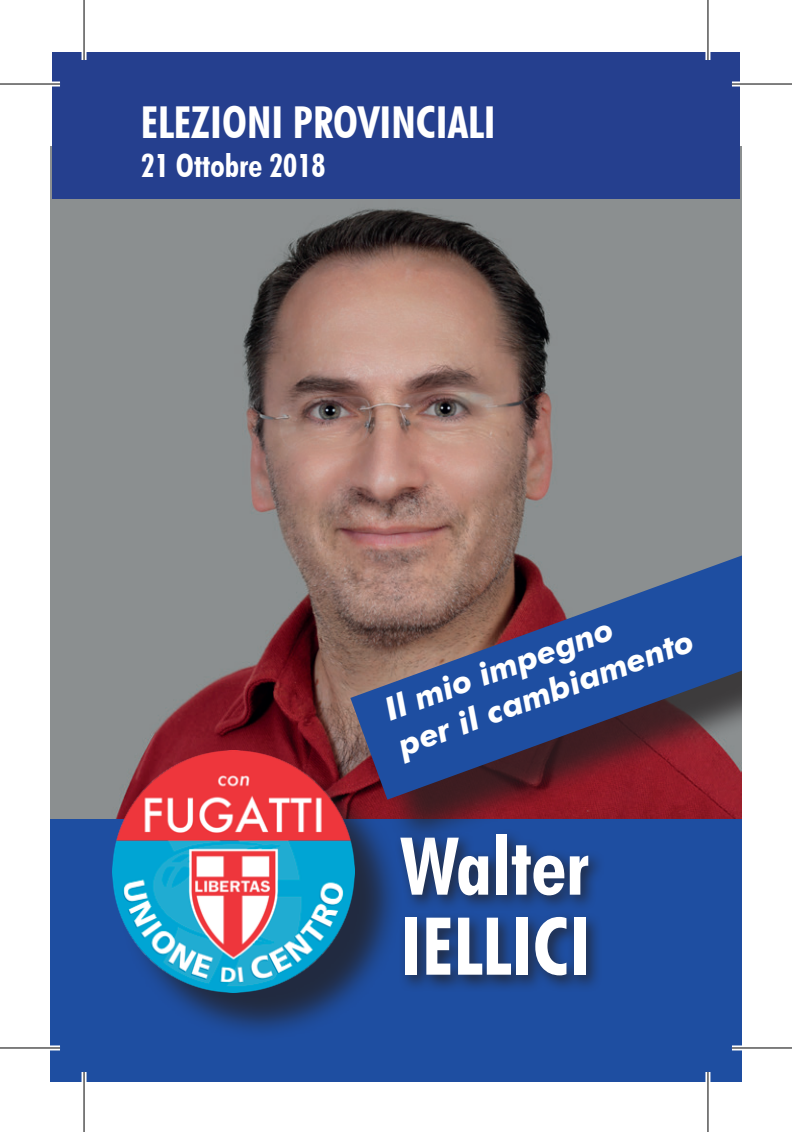
<style>
.page{position:relative;width:792px;height:1132px;background:#fff}
.page>*{position:absolute;margin:0;border:0;box-sizing:border-box;transform-origin:0 0}
.t1{font:700 condensed 80px/80px "Futura BT";color:#fff}
.t2{font:700 condensed 44px "Futura BT";color:#fff}
.t3{font:italic 700 32px/38.4px "Futura BT";color:#fff}
.t4{font:700 condensed 32px "Futura BT";color:#fff}
</style>
<div class="page">
<img style="left:51px;top:146px;width:691px;height:673px">
<div style="left:50px;top:819px;width:692px;height:263px;background:#1e4ea1"></div>
<div style="left:119px;top:757px;width:285px;height:283px;background:#231f20;opacity:.75"></div>
<img style="left:113px;top:751px;width:241px;height:241px">
<div style="left:394px;top:828px;width:212px;height:164px;background:#231f20;opacity:.75"></div>
<div style="left:52px;top:52px;width:688px;height:147px;background:#253f8e"></div>
<div style="left:359px;top:558px;width:383px;height:289px;background:#231f20;opacity:.75"></div>
<svg style="left:350px;top:555px;width:392px;height:245px;background:#524d71"></svg>
<div style="left:0;top:82px;width:60px;height:5px;background:#fff"></div>
<div style="left:732px;top:82px;width:60px;height:5px;background:#fff"></div>
<svg style="left:0;top:1045px;width:60px;height:5px"></svg>
<svg style="left:732px;top:1045px;width:60px;height:5px"></svg>
<hr style="left:82px;top:0;width:4px;height:60px;background:#fff">
<hr style="left:82px;top:1072px;width:4px;height:60px;background:#fff">
<svg style="left:705px;top:0;width:5px;height:60px"></svg>
<svg style="left:705px;top:1072px;width:5px;height:60px"></svg>
<hr style="left:0;top:83px;width:60px;height:2px;background:#000">
<hr style="left:732px;top:83px;width:60px;height:2px;background:#000">
<hr style="left:0;top:1047px;width:60px;height:1px;background:#000">
<hr style="left:732px;top:1047px;width:60px;height:1px;background:#000">
<hr style="left:83px;top:0;width:2px;height:60px;background:#000">
<hr style="left:83px;top:1072px;width:2px;height:60px;background:#000">
<hr style="left:707px;top:0;width:1px;height:60px;background:#000">
<hr style="left:707px;top:1072px;width:1px;height:60px;background:#000">
<h2 class="t2" style="left:141px;top:96px;width:356px">ELEZIONI PROVINCIALI</h2>
<p class="t4" style="left:141px;top:146px;width:186px">21 Ottobre 2018</p>
<p class="t3" style="left:379px;top:692px;width:313px;rotate:-20deg">Il mio impegno<br>per il cambiamento</p>
<h1 class="t1" style="left:400px;top:825px;width:192px">Walter<br>IELLICI</h1>
</div>
